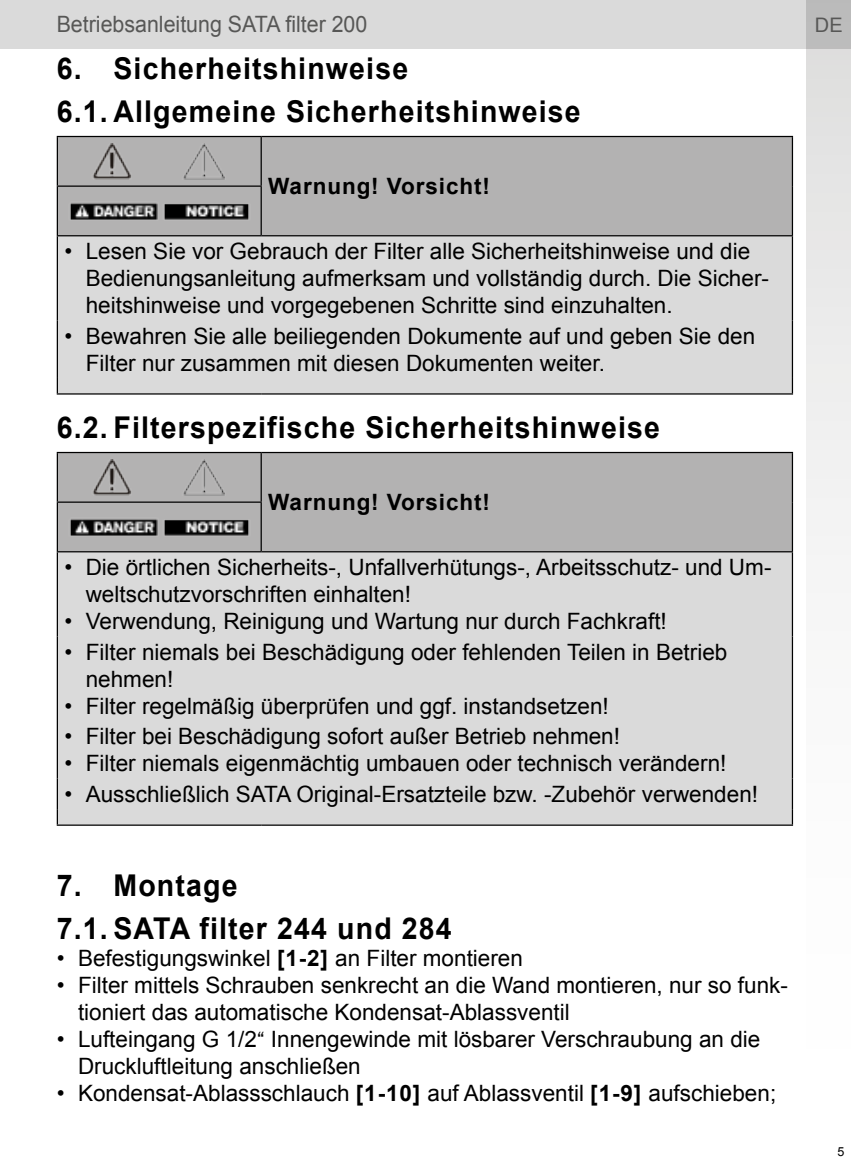
<style>
.page{position:relative;width:851px;height:1170px;background:#fff}
.page>*{position:absolute;margin:0;border:0;box-sizing:border-box;transform-origin:0 0}
.t1{font:700 30px/43px "Arial";letter-spacing:.04em;color:#000;scale:.95 1}
.t2{font:22.5px/27px "Arial";color:#000}
.t3{font:700 22.5px "Arial";letter-spacing:.04em;color:#000}
.t4{font:22.5px "Arial";color:#575756;scale:.95 1}
.t5{font:20px "Arial";color:#575756}
.t6{font:12.5px "Arial";color:#000}
.s1{font-weight:700}
.s2{font-family:"ITC Franklin Gothic Std";font-stretch:condensed}
</style>
<div class="page">
<div style="left:0;top:0;width:850px;height:49px;background:#dadada"></div>
<svg style="left:806px;top:0;width:44px;height:555px"></svg>
<div style="left:58px;top:137px;width:733px;height:98px;background:#b3b2b2"></div>
<div style="left:57px;top:236px;width:735px;height:84px;background:#dadada"></div>
<div style="left:58px;top:320px;width:733px;height:73px;background:#dadada"></div>
<hr style="left:57px;top:236px;width:1px;height:84px;background:#000">
<hr style="left:791px;top:236px;width:2px;height:84px;background:#000">
<hr style="left:57px;top:320px;width:1px;height:58px;background:#000">
<hr style="left:791px;top:320px;width:2px;height:58px;background:#000">
<hr style="left:57px;top:136px;width:204px;height:1px;background:#000">
<hr style="left:57px;top:137px;width:1px;height:48px;background:#000">
<hr style="left:261px;top:136px;width:532px;height:1px;background:#000">
<hr style="left:260px;top:137px;width:2px;height:48px;background:#000">
<hr style="left:791px;top:137px;width:2px;height:49px;background:#000">
<hr style="left:57px;top:185px;width:205px;height:2px;background:#000">
<hr style="left:57px;top:187px;width:1px;height:48px;background:#000">
<hr style="left:260px;top:187px;width:2px;height:48px;background:#000">
<hr style="left:791px;top:186px;width:2px;height:49px;background:#000">
<hr style="left:57px;top:235px;width:204px;height:1px;background:#000">
<hr style="left:261px;top:235px;width:532px;height:1px;background:#000">
<svg style="left:57px;top:378px;width:1px;height:15px"></svg>
<svg style="left:791px;top:378px;width:2px;height:15px"></svg>
<hr style="left:57px;top:393px;width:204px;height:1px;background:#000">
<hr style="left:261px;top:393px;width:532px;height:1px;background:#000">
<img style="left:67px;top:144px;width:184px;height:35px">
<img style="left:67px;top:193px;width:184px;height:36px">
<div style="left:58px;top:453px;width:733px;height:98px;background:#b3b2b2"></div>
<div style="left:58px;top:552px;width:733px;height:272px;background:#dadada"></div>
<hr style="left:57px;top:552px;width:1px;height:84px;background:#000">
<hr style="left:791px;top:552px;width:2px;height:84px;background:#000">
<hr style="left:57px;top:636px;width:1px;height:85px;background:#000">
<hr style="left:791px;top:636px;width:2px;height:85px;background:#000">
<hr style="left:57px;top:452px;width:204px;height:1px;background:#000">
<hr style="left:57px;top:453px;width:1px;height:48px;background:#000">
<hr style="left:261px;top:452px;width:532px;height:1px;background:#000">
<hr style="left:260px;top:453px;width:2px;height:48px;background:#000">
<hr style="left:791px;top:453px;width:2px;height:49px;background:#000">
<hr style="left:57px;top:501px;width:205px;height:1px;background:#000">
<hr style="left:57px;top:502px;width:1px;height:49px;background:#000">
<hr style="left:260px;top:502px;width:2px;height:49px;background:#000">
<hr style="left:791px;top:502px;width:2px;height:49px;background:#000">
<hr style="left:57px;top:551px;width:204px;height:1px;background:#000">
<hr style="left:261px;top:551px;width:532px;height:1px;background:#000">
<hr style="left:57px;top:721px;width:1px;height:57px;background:#000">
<hr style="left:791px;top:721px;width:2px;height:57px;background:#000">
<hr style="left:57px;top:778px;width:1px;height:31px;background:#000">
<hr style="left:791px;top:778px;width:2px;height:31px;background:#000">
<svg style="left:57px;top:809px;width:1px;height:15px"></svg>
<svg style="left:791px;top:809px;width:2px;height:15px"></svg>
<hr style="left:57px;top:824px;width:204px;height:1px;background:#000">
<hr style="left:261px;top:824px;width:532px;height:1px;background:#000">
<img style="left:67px;top:459px;width:184px;height:36px">
<img style="left:67px;top:509px;width:184px;height:35px">
<p class="t4" style="left:57px;top:10px;width:328px">Betriebsanleitung SATA filter 200</p>
<p class="t5" style="left:814px;top:11px;width:29px">DE</p>
<h1 class="t1" style="left:57px;top:47px;width:553px">6. Sicherheitshinweise<br>6.1. Allgemeine Sicherheitshinweise</h1>
<p class="t3" style="left:268px;top:171px;width:223px">Warnung! Vorsicht!</p>
<p class="t2" style="left:86px;top:238px;width:684px;text-indent:-21px">• Lesen Sie vor Gebrauch der Filter alle Sicherheitshinweise und die<br>Bedienungsanleitung aufmerksam und vollständig durch. Die Sicher&shy;heitshinweise und vorgegebenen Schritte sind einzuhalten.</p>
<p class="t2" style="left:86px;top:322px;width:671px;text-indent:-21px">• Bewahren Sie alle beiliegenden Dokumente auf und geben Sie den<br>Filter nur zusammen mit diesen Dokumenten weiter.</p>
<h1 class="t1" style="left:57px;top:406px;width:636px">6.2. Filterspezifische Sicherheitshinweise</h1>
<p class="t3" style="left:268px;top:487px;width:223px">Warnung! Vorsicht!</p>
<p class="t2" style="left:86px;top:554px;width:687px;text-indent:-21px">• Die örtlichen Sicherheits-, Unfallverhütungs-, Arbeitsschutz- und Um&shy;weltschutzvorschriften einhalten!</p>
<p class="t2" style="left:64px;top:608px;width:604px">• Verwendung, Reinigung und Wartung nur durch Fachkraft!</p>
<p class="t2" style="left:86px;top:638px;width:643px;text-indent:-21px">• Filter niemals bei Beschädigung oder fehlenden Teilen in Betrieb nehmen!</p>
<p class="t2" style="left:64px;top:692px;width:546px">• Filter regelmäßig überprüfen und ggf. instandsetzen!</p>
<p class="t2" style="left:64px;top:723px;width:557px">• Filter bei Beschädigung sofort außer Betrieb nehmen!</p>
<p class="t2" style="left:64px;top:750px;width:663px">• Filter niemals eigenmächtig umbauen oder technisch verändern!</p>
<p class="t2" style="left:64px;top:780px;width:695px">• Ausschließlich SATA Original-Ersatzteile bzw. -Zubehör verwenden!</p>
<h1 class="t1" style="left:57px;top:864px;width:417px">7. Montage<br>7.1. SATA filter 244 und 284</h1>
<p class="t2" style="left:57px;top:944px;width:467px">• Befestigungswinkel <span class="s1">[1-2]</span> an Filter montieren</p>
<p class="t2" style="left:78px;top:971px;width:711px;text-indent:-21px">• Filter mittels Schrauben senkrecht an die Wand montieren, nur so funk&shy;tioniert das automatische Kondensat-Ablassventil</p>
<p class="t2" style="left:78px;top:1025px;width:683px;text-indent:-21px">• Lufteingang G 1/2<span class="s2">“</span> Innengewinde mit lösbarer Verschraubung an die<br>Druckluftleitung anschließen</p>
<p class="t2" style="left:57px;top:1079px;width:721px">• Kondensat-Ablassschlauch <span class="s1">[1-10]</span> auf Ablassventil <span class="s1">[1-9]</span> aufschieben;</p>
<p class="t6" style="left:837px;top:1143px;width:8px">5</p>
</div>
